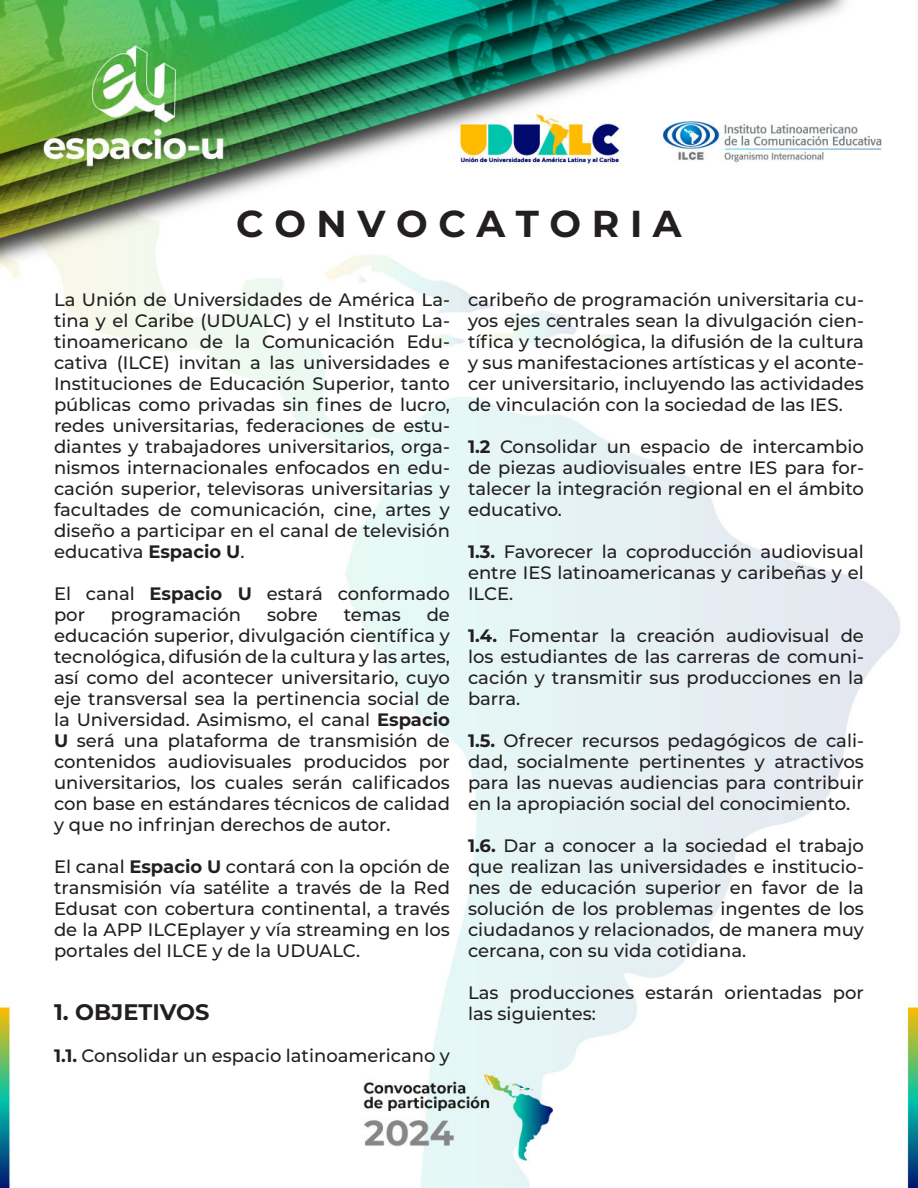
<style>
.page{position:relative;width:918px;height:1188px;background:#fff}
.page>*{position:absolute;margin:0;border:0;box-sizing:border-box;transform-origin:0 0}
.t1{font:700 37.5px "Montserrat";color:#231f20}
.t2{font:700 22.5px "Montserrat";color:#231f20}
.t3{font:500 18px/21px "Montserrat";color:#231f20;text-align:justify}
.s1{font-weight:700}
</style>
<div class="page">
<img style="left:0;top:0;width:918px;height:1188px">
<h1 class="t1" style="left:236px;top:208px;width:447px">C O N V O C A T O R I A</h1>
<p class="t3" style="left:54px;top:290px;width:398px">La Unión de Universidades de América La&shy;tina y el Caribe (UDUALC) y el Instituto La&shy;tinoamericano de la Comunicación Edu&shy;cativa (ILCE) invitan a las universidades e Instituciones de Educación Superior, tanto públicas como privadas sin fines de lucro, redes universitarias, federaciones de estu&shy;diantes y trabajadores universitarios, orga&shy;nismos internacionales enfocados en edu&shy;cación superior, televisoras universitarias y facultades de comunicación, cine, artes y diseño a participar en el canal de televisión educativa <span class="s1">Espacio U</span>.</p>
<p class="t3" style="left:54px;top:584px;width:397px">El canal <span class="s1">Espacio U</span> estará conformado por</p>
<p class="t3" style="left:111px;top:605px;width:132px">programación</p>
<p class="t3" style="left:267px;top:605px;width:52px">sobre</p>
<p class="t3" style="left:344px;top:605px;width:58px">temas</p>
<p class="t3" style="left:54px;top:605px;width:398px;text-indent:373px">de educación superior, divulgación científica y tecnológica, difusión de la cultura y las artes, así como del acontecer universitario, cuyo eje transversal sea la pertinencia social de la Universidad. Asimismo, el canal <span class="s1">Espacio U</span> será una plataforma de transmisión de contenidos audiovisuales producidos por universitarios, los cuales serán calificados con base en estándares técnicos de calidad y que no infrinjan derechos de autor.</p>
<p class="t3" style="left:54px;top:857px;width:398px">El canal <span class="s1">Espacio U</span> contará con la opción de transmisión vía satélite a través de la Red Edusat con cobertura continental, a través de la APP ILCEplayer y vía streaming en los portales del ILCE y de la UDUALC.</p>
<p class="t2" style="left:54px;top:1002px;width:157px">1. OBJETIVOS</p>
<p class="t3" style="left:54px;top:1046px;width:397px"><span class="s1">1.1.</span> Consolidar un espacio latinoamericano y</p>
<p class="t3" style="left:468px;top:290px;width:398px">caribeño de programación universitaria cu&shy;yos ejes centrales sean la divulgación cien&shy;tífica y tecnológica, la difusión de la cultura y sus manifestaciones artísticas y el aconte&shy;cer universitario, incluyendo las actividades de vinculación con la sociedad de las IES.</p>
<p class="t3" style="left:468px;top:437px;width:398px"><span class="s1">1.2</span> Consolidar un espacio de intercambio de piezas audiovisuales entre IES para for&shy;talecer la integración regional en el ámbito educativo.</p>
<p class="t3" style="left:468px;top:542px;width:397px"><span class="s1">1.3.</span> Favorecer la coproducción audiovisual entre IES latinoamericanas y caribeñas y el ILCE.</p>
<p class="t3" style="left:468px;top:626px;width:398px"><span class="s1">1.4.</span> Fomentar la creación audiovisual de los estudiantes de las carreras de comuni&shy;cación y transmitir sus producciones en la barra.</p>
<p class="t3" style="left:468px;top:731px;width:398px"><span class="s1">1.5.</span> Ofrecer recursos pedagógicos de cali&shy;dad, socialmente pertinentes y atractivos para las nuevas audiencias para contribuir en la apropiación social del conocimiento.</p>
<p class="t3" style="left:468px;top:836px;width:397px"><span class="s1">1.6.</span> Dar a conocer a la sociedad el trabajo que realizan las universidades e institucio&shy;nes de educación superior en favor de la solución de los problemas ingentes de los ciudadanos y relacionados, de manera muy cercana, con su vida cotidiana.</p>
<p class="t3" style="left:468px;top:983px;width:398px">Las producciones estarán orientadas por las siguientes:</p>
</div>
